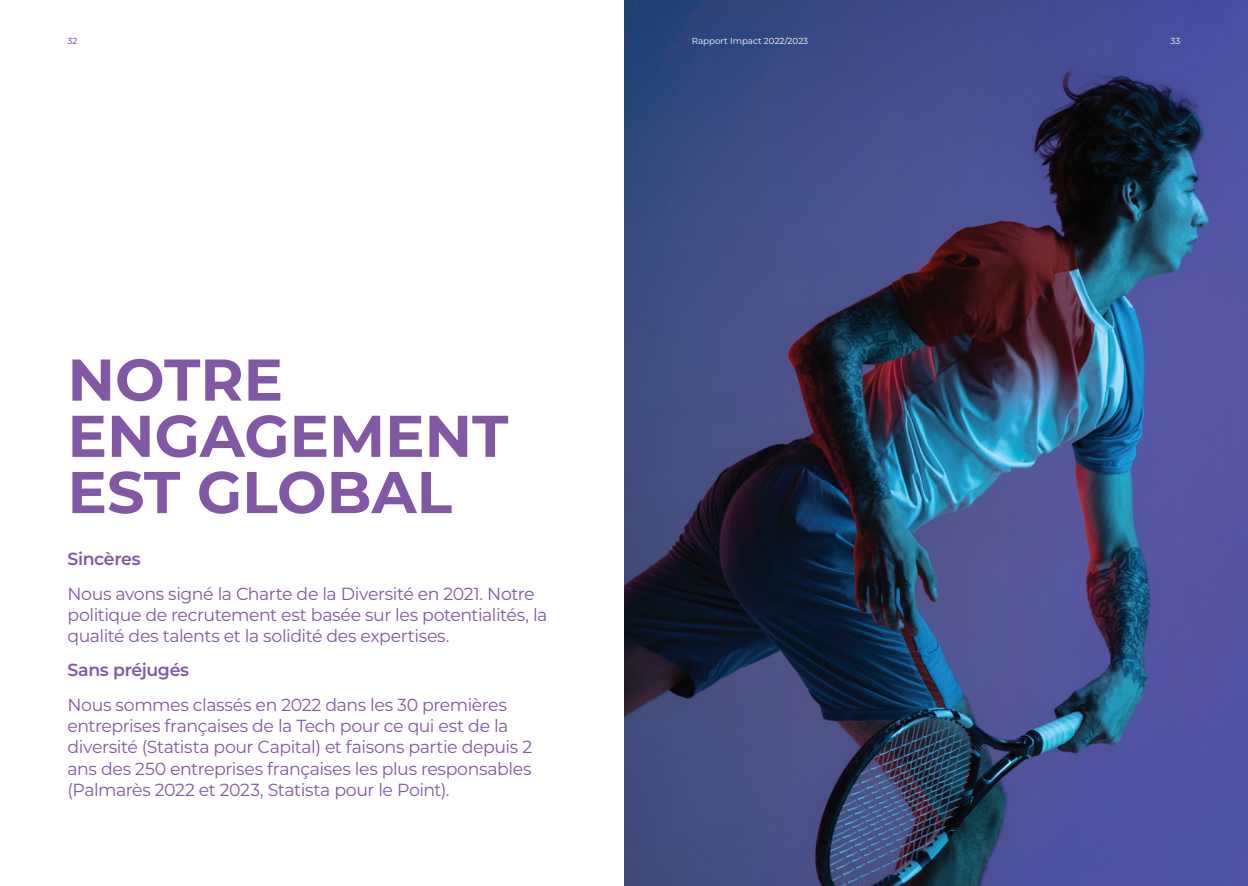
<style>
.page{position:relative;width:1248px;height:886px;background:#fff}
.page>*{position:absolute;margin:0;border:0;box-sizing:border-box;transform-origin:0 0}
.t1{font:700 58.75px/56.2px "Montserrat";color:#8258a4}
.t2{font:17.5px/21.2px "Montserrat";letter-spacing:-.025em;color:#8258a4}
.t3{font:600 17.5px "Montserrat";letter-spacing:-.02em;color:#8258a4}
.t4{font:8.75px "Montserrat";color:#fff}
.t5{font:8.75px "Montserrat";color:#692c91}
</style>
<div class="page">
<img style="left:624px;top:0;width:623px;height:886px">
<p class="t5" style="left:67px;top:35px;width:11px">32</p>
<p class="t4" style="left:691px;top:35px;width:118px">Rapport Impact 2022/2023</p>
<p class="t4" style="left:1170px;top:35px;width:11px">33</p>
<h1 class="t1" style="left:68px;top:349px;width:442px">NOTRE<br>ENGAGEMENT<br>EST GLOBAL</h1>
<p class="t3" style="left:68px;top:546px;width:75px">Sincères</p>
<p class="t2" style="left:68px;top:582px;width:481px">Nous avons signé la Charte de la Diversité en 2021. Notre politique de recrutement est basée sur les potentialités, la qualité des talents et la solidité des expertises.</p>
<p class="t3" style="left:68px;top:658px;width:123px">Sans préjugés</p>
<p class="t2" style="left:68px;top:693px;width:466px">Nous sommes classés en 2022 dans les 30 premières entreprises françaises de la Tech pour ce qui est de la diversité (Statista pour Capital) et faisons partie depuis 2 ans des 250 entreprises françaises les plus responsables (Palmarès 2022 et 2023, Statista pour le Point).</p>
</div>
